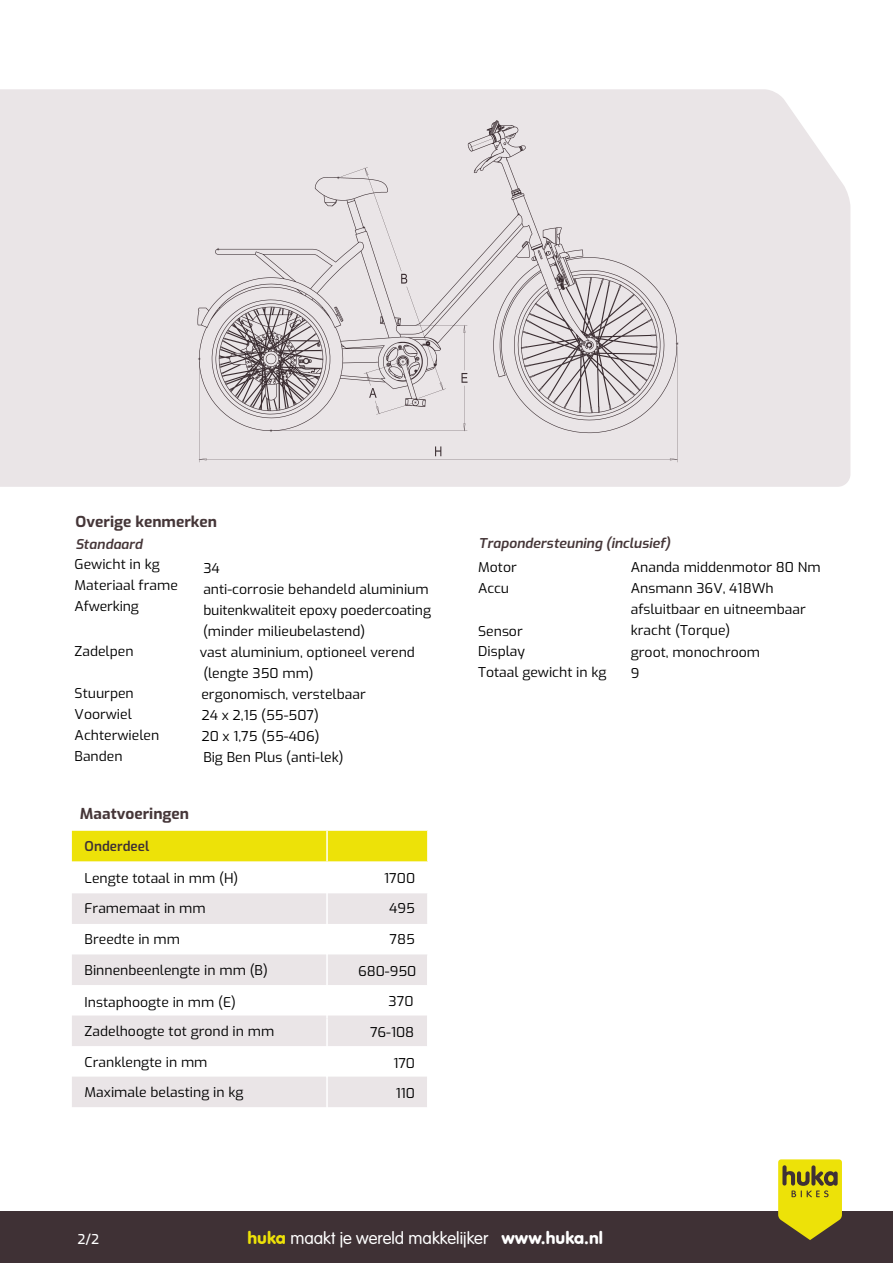
<style>
.page{position:relative;width:893px;height:1263px;background:#fff}
.page>*{position:absolute;margin:0;border:0;box-sizing:border-box;transform-origin:0 0}
.t1{font:300 18px "VAG Rundschrift D";color:#fff}
.t2{font:700 15px "Exo";color:#453638}
.t3{font:13.5px/21px "Exo";color:#000}
.t4{font:13.5px "Exo";color:#000}
.t5{font:italic 600 13.5px "Exo";color:#453638}
.t6{font:600 13.5px "Exo";color:#3f3135}
.t7{font:500 13.5px "Exo";color:#fff}
.s1{font-weight:600;font-style:italic;color:#453638}
.s2{font-style:inherit}
.s3{font-weight:400;color:#ede208}
.s4{font-weight:400}
</style>
<div class="page">
<div style="left:0;top:1212px;width:893px;height:51px;background:#3f3135"></div>
<div style="left:0;top:89px;width:850px;height:398px;background:#eae5e7"></div>
<div style="left:199px;top:433px;width:478px;height:29px;background:#eae5e7"></div>
<svg style="left:197px;top:120px;width:480px;height:313px;fill:#eae5e7"></svg>
<svg style="left:778px;top:1159px;width:64px;height:81px"></svg>
<svg style="left:72px;top:893px;width:355px;height:214px;fill:#eae5e7"></svg>
<div style="left:72px;top:831px;width:355px;height:30px;background:#ede208"></div>
<hr style="left:326px;top:831px;width:2px;height:30px;background:#fff">
<hr style="left:326px;top:864px;width:2px;height:64px;background:#fff">
<hr style="left:326px;top:928px;width:2px;height:65px;background:#fff">
<hr style="left:326px;top:987px;width:2px;height:31px;background:#fff">
<hr style="left:326px;top:1018px;width:2px;height:100px;background:#fff">
<p class="t2" style="left:76px;top:510px;width:143px">Overige kenmerken</p>
<p class="t3" style="left:75px;top:532px;width:105px"><span class="s1">Standaard<br></span>Gewicht <span class="s2">in kg<br></span>Materiaal frame<br>Afwerking</p>
<p class="t3" style="left:75px;top:640px;width:60px">Zadelpen</p>
<p class="t3" style="left:75px;top:682px;width:86px"><span class="s2">Stuurpen<br></span>Voor<span class="s2">wiel<br></span>Achterwielen</p>
<p class="t3" style="left:203px;top:556px;width:18px">34</p>
<p class="t4" style="left:203px;top:579px;width:227px">anti-corrosie behandeld aluminium</p>
<p class="t3" style="left:200px;top:598px;width:233px">buitenkwaliteit epoxy poedercoating (minder milieubelastend)<br>vast aluminium<span class="s2">, optioneel verend (lengte 350 mm)<br>ergonomisch, verstelbaar</span></p>
<p class="t3" style="left:201px;top:703px;width:120px">24 x 2,15 (55-507)<br>20 x 1,75 (55-406)</p>
<p class="t4" style="left:203px;top:747px;width:142px">Big Ben Plus (anti-lek)</p>
<p class="t3" style="left:75px;top:745px;width:50px">Banden</p>
<p class="t2" style="left:80px;top:802px;width:111px">Maatvoeringen</p>
<p class="t6" style="left:85px;top:836px;width:66px">Onderdeel</p>
<p class="t3" style="left:85px;top:867px;width:155px">Lengte totaal in mm (H)</p>
<p class="t3" style="left:384px;top:867px;width:32px">1700</p>
<p class="t3" style="left:85px;top:897px;width:123px">Framemaat in mm</p>
<p class="t3" style="left:389px;top:897px;width:27px">495</p>
<p class="t3" style="left:85px;top:928px;width:97px">Breedte in mm</p>
<p class="t3" style="left:390px;top:928px;width:27px">785</p>
<p class="t3" style="left:85px;top:959px;width:185px">Binnenbeenlengte in mm (B)</p>
<p class="t3" style="left:85px;top:987px;width:191px;line-height:29.1px">Instaphoogte in mm (E)<br>Zadelhoogte tot grond in mm</p>
<p class="t3" style="left:85px;top:1051px;width:124px">Cranklengte in mm</p>
<p class="t3" style="left:85px;top:1081px;width:160px">Maximale belasting in kg</p>
<p class="t3" style="left:358px;top:960px;width:60px">680-9<span class="s2">5</span>0</p>
<p class="t3" style="left:389px;top:990px;width:26px">370</p>
<p class="t3" style="left:370px;top:1021px;width:46px">76-108</p>
<p class="t3" style="left:393px;top:1052px;width:23px">170</p>
<p class="t3" style="left:396px;top:1082px;width:21px">110</p>
<p class="t5" style="left:479px;top:533px;width:193px">Trapondersteuning (inclusief)</p>
<p class="t3" style="left:478px;top:556px;width:40px">Motor</p>
<p class="t4" style="left:478px;top:578px;width:32px">Accu</p>
<p class="t3" style="left:478px;top:621px;width:48px;line-height:19.5px">Sensor<br>Display</p>
<p class="t4" style="left:478px;top:662px;width:130px">Totaal g<span class="s2">ewicht</span> in kg</p>
<p class="t3" style="left:631px;top:556px;width:191px">Ananda middenmotor 80 Nm<br>Ansmann 36V, 418Wh afsluitbaar en uitneembaar kracht (Torque)<br>groot, monochroom<br>9</p>
<p class="t7" style="left:78px;top:1229px;width:23px">2/2</p>
<h1 class="t1" style="left:247px;top:1228px;width:357px"><span class="s3">huka</span> maakt je wereld makkelijker <span class="s4">www.huka.nl</span></h1>
</div>
